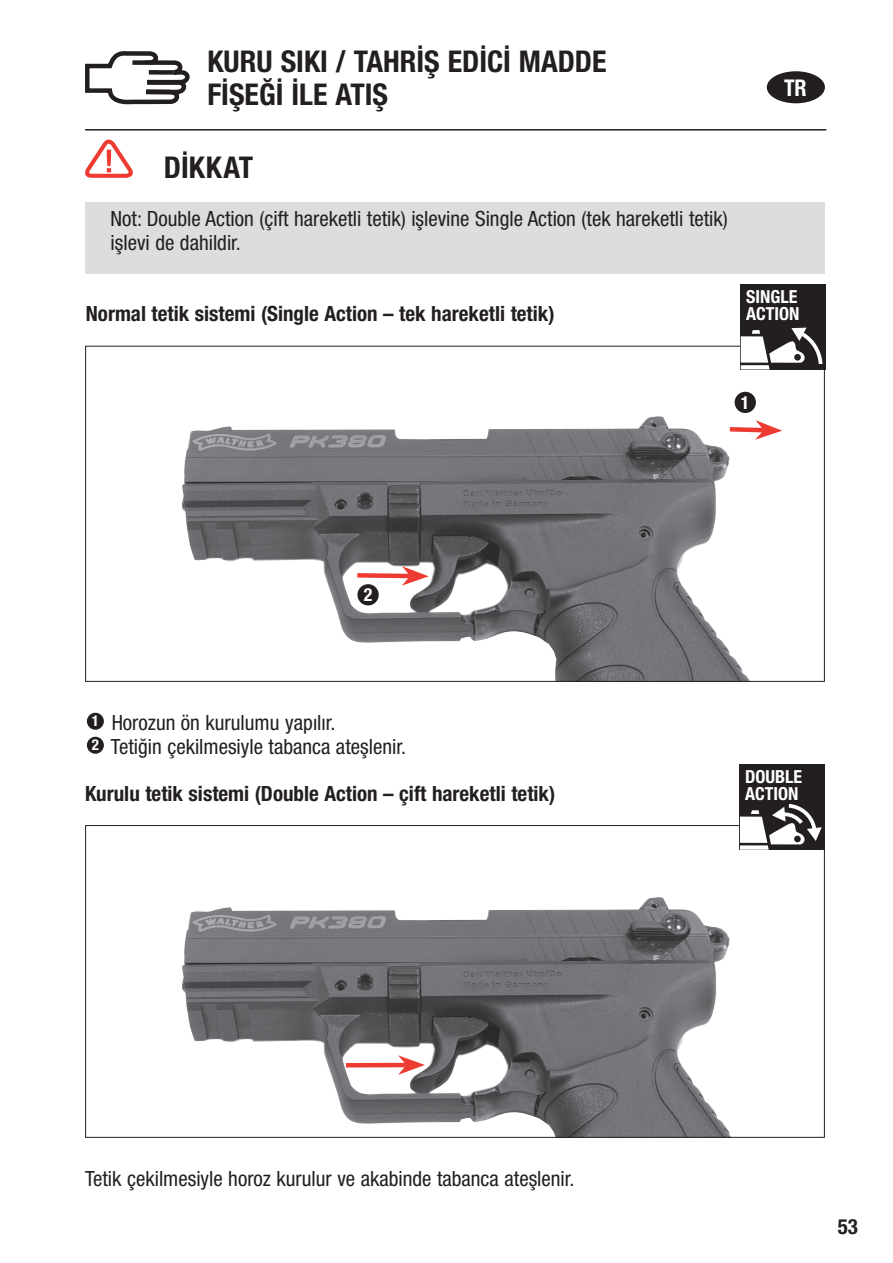
<style>
.page{position:relative;width:893px;height:1263px;background:#fff}
.page>*{position:absolute;margin:0;border:0;box-sizing:border-box;transform-origin:0 0}
.t1{font:700 condensed 30px/33px "Helvetica Neue LT Pro";color:#231f20}
.t2{font:700 condensed 23.1px "Helvetica Neue LT Pro";color:#fff;scale:.95 1}
.t3{font:condensed 21px/24px "Helvetica Neue LT Pro";color:#231f20}
.t4{font:700 condensed 21px "Helvetica Neue LT Pro";color:#231f20}
.t5{font:700 condensed 18px/17.1px "Helvetica Neue LT Pro";color:#fff}
</style>
<div class="page">
<hr style="left:85px;top:129px;width:741px;height:2px;background:#231f20">
<div style="left:767px;top:71px;width:58px;height:32px;background:#231f20;border-radius:50%"></div>
<svg style="left:85px;top:139px;width:48px;height:39px"></svg>
<div style="left:85px;top:202px;width:740px;height:72px;background:#dcdddf"></div>
<svg style="left:85px;top:51px;width:105px;height:54px"></svg>
<img style="left:182px;top:897px;width:548px;height:239px">
<img style="left:182px;top:416px;width:567px;height:264px">
<div style="left:87px;top:713px;width:17px;height:17px;background:#231f20;border-radius:50%"></div>
<div style="left:87px;top:737px;width:17px;height:17px;background:#231f20;border-radius:50%"></div>
<div style="left:741px;top:284px;width:85px;height:86px;background:#231f20"></div>
<svg style="left:741px;top:328px;width:81px;height:42px"></svg>
<div style="left:740px;top:765px;width:85px;height:85px;background:#231f20"></div>
<svg style="left:740px;top:804px;width:82px;height:46px"></svg>
<div style="left:346px;top:1063px;width:60px;height:5px;background:#ee3b32"></div>
<svg style="left:398px;top:1055px;width:27px;height:20px"></svg>
<div style="left:735px;top:392px;width:21px;height:21px;background:#231f20;border-radius:50%"></div>
<svg style="left:353px;top:566px;width:76px;height:20px"></svg>
<svg style="left:725px;top:420px;width:57px;height:20px"></svg>
<div style="left:357px;top:584px;width:22px;height:21px;background:#231f20;border-radius:50%"></div>
<h1 class="t1" style="left:207px;top:47px;width:401px">KURU SIKI / TAHRİŞ EDİCİ MADDE<br>FİŞEĞİ İLE ATIŞ</h1>
<h1 class="t1" style="left:164px;top:153px;width:91px">DİKKAT</h1>
<p class="t3" style="left:111px;top:208px;width:619px">Not: Double Action (çift hareketli tetik) işlevine Single Action (tek hareketli tetik) işlevi de dahildir.</p>
<p class="t4" style="left:86px;top:306px;width:470px">Normal tetik sistemi (Single Action – tek hareketli tetik)</p>
<p class="t2" style="left:784px;top:80px;width:25px">TR</p>
<p class="t5" style="left:746px;top:290px;width:55px">SINGLE<br>ACTION</p>
<p class="t5" style="left:741px;top:395px;width:10px">1</p>
<p class="t5" style="left:364px;top:588px;width:10px">2</p>
<p class="t3" style="left:92px;top:712px;width:316px"><sup>1</sup> Horozun ön kurulumu yapılır.<br><sup>2</sup> Tetiğin çekilmesiyle tabanca ateşlenir.</p>
<p class="t4" style="left:85px;top:786px;width:472px">Kurulu tetik sistemi (Double Action – çift hareketli tetik)</p>
<p class="t5" style="left:745px;top:769px;width:59px">DOUBLE<br>ACTION</p>
<p class="t3" style="left:85px;top:1168px;width:491px">Tetik çekilmesiyle horoz kurulur ve akabinde tabanca ateşlenir.</p>
<p class="t4" style="left:838px;top:1219px;width:22px">53</p>
</div>
